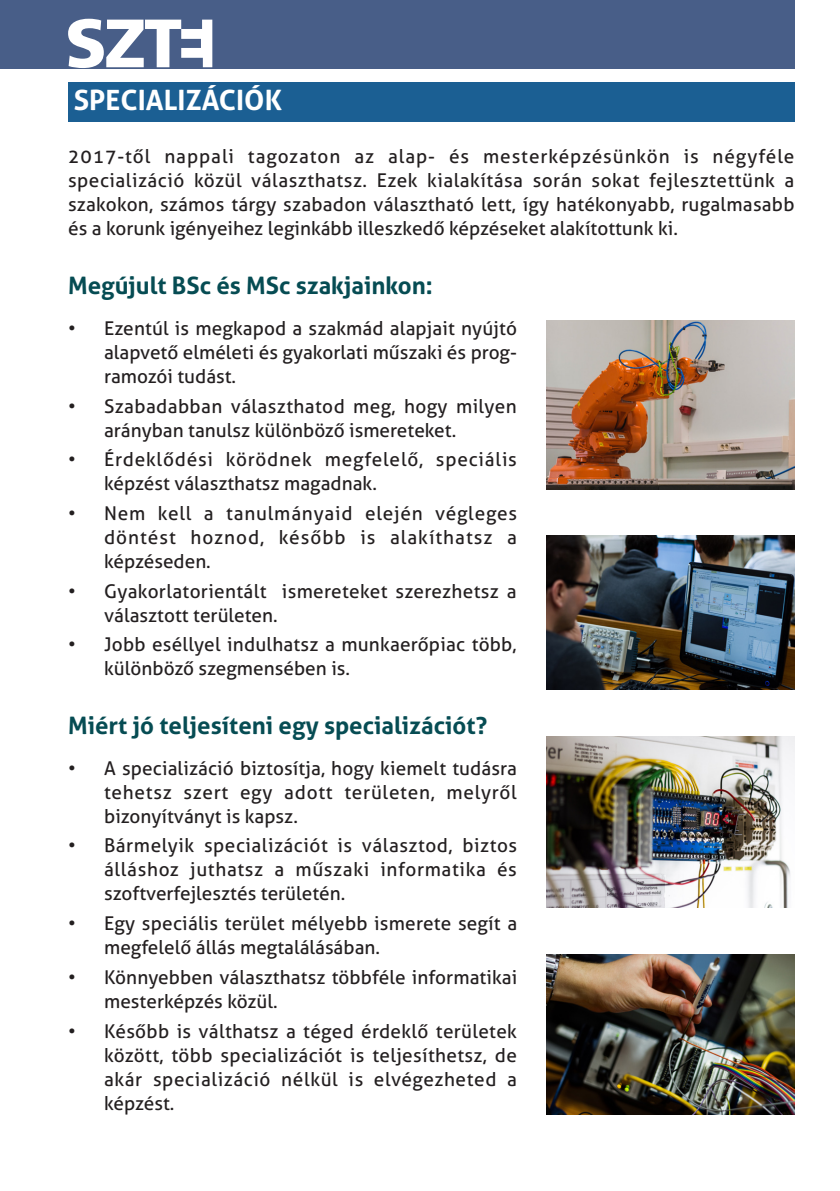
<style>
.page{position:relative;width:840px;height:1191px;background:#fff}
.page>*{position:absolute;margin:0;border:0;box-sizing:border-box;transform-origin:0 0}
.t1{font:700 28px "Aller";color:#fff}
.t2{font:700 24px "Aller";color:#064c53}
.szöveg{font:19px/24px "Aller";letter-spacing:.005em;color:#231f20;text-align:justify}
.szöveg-2{font:19px/24px "Aller";letter-spacing:.035em;color:#231f20}
</style>
<div class="page">
<img style="left:546px;top:535px;width:248px;height:155px">
<img style="left:546px;top:954px;width:248px;height:160px">
<div style="left:0;top:0;width:794px;height:68px;background:#485e88"></div>
<img style="left:546px;top:320px;width:248px;height:169px">
<img style="left:546px;top:737px;width:248px;height:170px">
<div style="left:68px;top:83px;width:726px;height:39px;background:#1b5f93"></div>
<svg style="left:68px;top:19px;width:144px;height:49px"></svg>
<p class="t1" style="left:74px;top:83px;width:209px">SPECIALIZÁCIÓK</p>
<p class="szöveg" style="left:68px;top:144px;width:727px">2017-től nappali tagozaton az alap- és mesterképzésünkön is négyféle specializáció közül választhatsz. Ezek kialakítása során sokat fejlesztettünk a szakokon, számos tárgy szabadon választható lett, így hatékonyabb, rugalmasabb és a korunk igényeihez leginkább illeszkedő képzéseket alakítottunk ki.</p>
<p class="t2" style="left:68px;top:271px;width:366px">Megújult BSc és MSc szakjainkon:</p>
<p class="szöveg" style="left:104px;top:316px;width:414px;text-indent:-36px">• Ezentúl is megkapod a szakmád alapjait nyújtó alapvető elméleti és gyakorlati műszaki és prog&shy;ramozói tudást.</p>
<p class="szöveg" style="left:104px;top:394px;width:414px;text-indent:-36px">• Szabadabban választhatod meg, hogy milyen arányban tanulsz különböző ismereteket.</p>
<p class="szöveg-2" style="left:104px;top:447px;width:414px;text-indent:-36px">• Érdeklődési körödnek megfelelő, speciális képzést választhatsz magadnak.</p>
<p class="szöveg" style="left:104px;top:501px;width:414px;text-indent:-36px">• Nem kell a tanulmányaid elején végleges döntést hoznod, később is alakíthatsz a képzéseden.</p>
<p class="szöveg" style="left:104px;top:579px;width:414px;text-indent:-36px">• Gyakorlatorientált ismereteket szerezhetsz a választott területen.</p>
<p class="szöveg" style="left:104px;top:632px;width:414px;text-indent:-36px">• Jobb eséllyel indulhatsz a munkaerőpiac több, különböző szegmensében is.</p>
<p class="t2" style="left:68px;top:710px;width:420px">Miért jó teljesíteni egy specializációt?</p>
<p class="szöveg" style="left:104px;top:756px;width:414px;text-indent:-36px">• A specializáció biztosítja, hogy kiemelt tudásra tehetsz szert egy adott területen, melyről bizonyítványt is kapsz.</p>
<p class="szöveg" style="left:104px;top:833px;width:414px;text-indent:-36px">• Bármelyik specializációt is választod, biztos álláshoz juthatsz a műszaki informatika és szoftverfejlesztés területén.</p>
<p class="szöveg" style="left:104px;top:911px;width:414px;text-indent:-36px">• Egy speciális terület mélyebb ismerete segít a megfelelő állás megtalálásában.</p>
<p class="szöveg" style="left:104px;top:965px;width:414px;text-indent:-36px">• Könnyebben választhatsz többféle informatikai mesterképzés közül.</p>
<p class="szöveg" style="left:104px;top:1018px;width:414px;text-indent:-36px">• Később is válthatsz a téged érdeklő területek között, több specializációt is teljesíthetsz, de akár specializáció nélkül is elvégezheted a képzést.</p>
</div>
